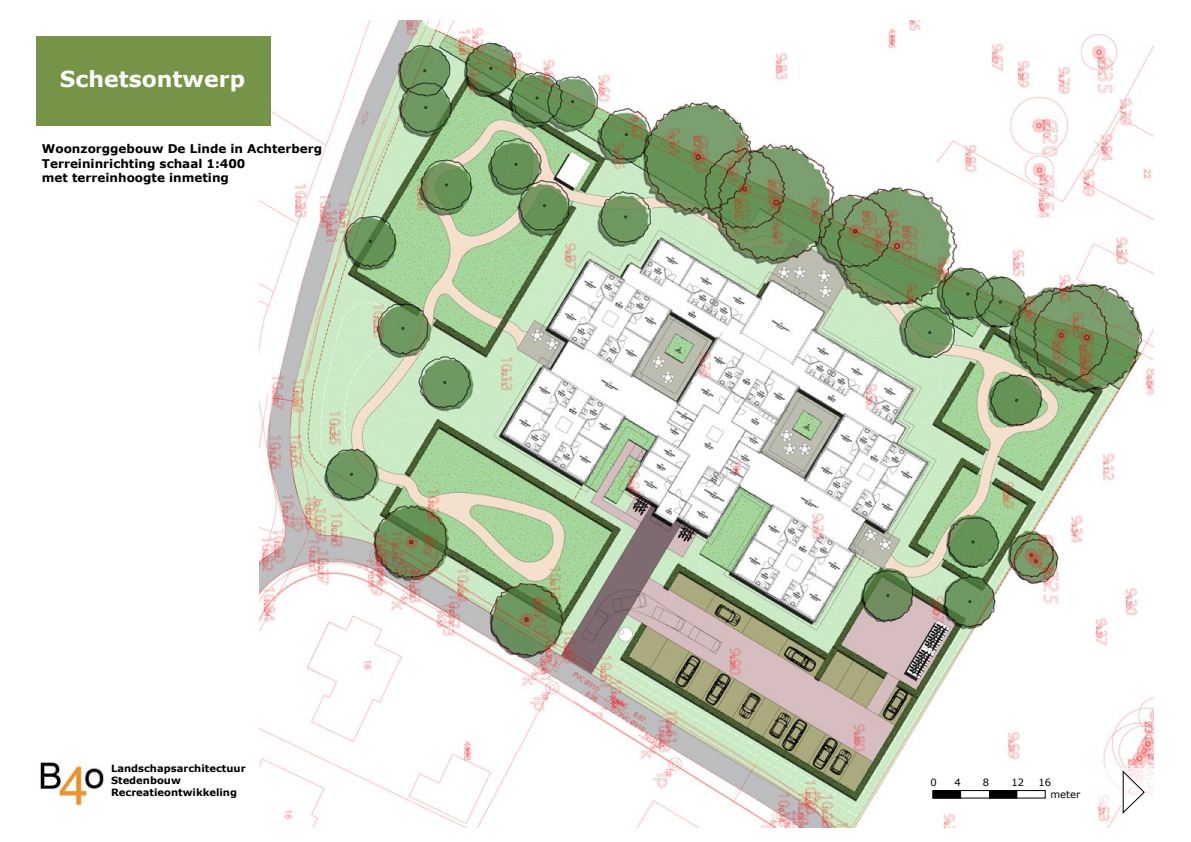
<style>
.page{position:relative;width:1191px;height:842px;background:#fff}
.page>*{position:absolute;margin:0;border:0;box-sizing:border-box;transform-origin:0 0}
.t1{font:700 22px "Verdana";color:#fff}
.t2{font:700 12px/14.4px "Verdana";color:#000}
.t3{font:700 10px/12px "Verdana";color:#000}
.t4{font:10px/11.7px "Verdana";color:#000}
</style>
<div class="page">
<img style="left:259px;top:21px;width:894px;height:807px">
<div style="left:921px;top:768px;width:234px;height:38px;background:#fff"></div>
<svg style="left:1121px;top:770px;width:24px;height:45px"></svg>
<div style="left:932px;top:790px;width:113px;height:8px;border:1px solid #000"></div>
<div style="left:989px;top:790px;width:28px;height:8px;background:#000"></div>
<div style="left:932px;top:790px;width:29px;height:8px;background:#000"></div>
<img style="left:40px;top:762px;width:64px;height:44px">
<div style="left:37px;top:36px;width:234px;height:90px;background:#769447"></div>
<h1 class="t1" style="left:60px;top:64px;width:187px">Schetsontwerp</h1>
<p class="t2" style="left:42px;top:141px;width:282px">Woonzorggebouw De Linde in Achterberg<br>Terreininrichting schaal 1:400<br>met terreinhoogte inmeting</p>
<p class="t3" style="left:111px;top:762px;width:136px">Landschapsarchitectuur<br>Stedenbouw<br>Recreatieontwikkeling</p>
<p class="t4" style="left:930px;top:776px;width:8px">0</p>
<p class="t4" style="left:954px;top:776px;width:8px">4</p>
<p class="t4" style="left:982px;top:776px;width:8px">8</p>
<p class="t4" style="left:1011px;top:776px;width:14px">12</p>
<p class="t4" style="left:1050px;top:776px;width:31px;text-indent:-12px">16 meter</p>
</div>
